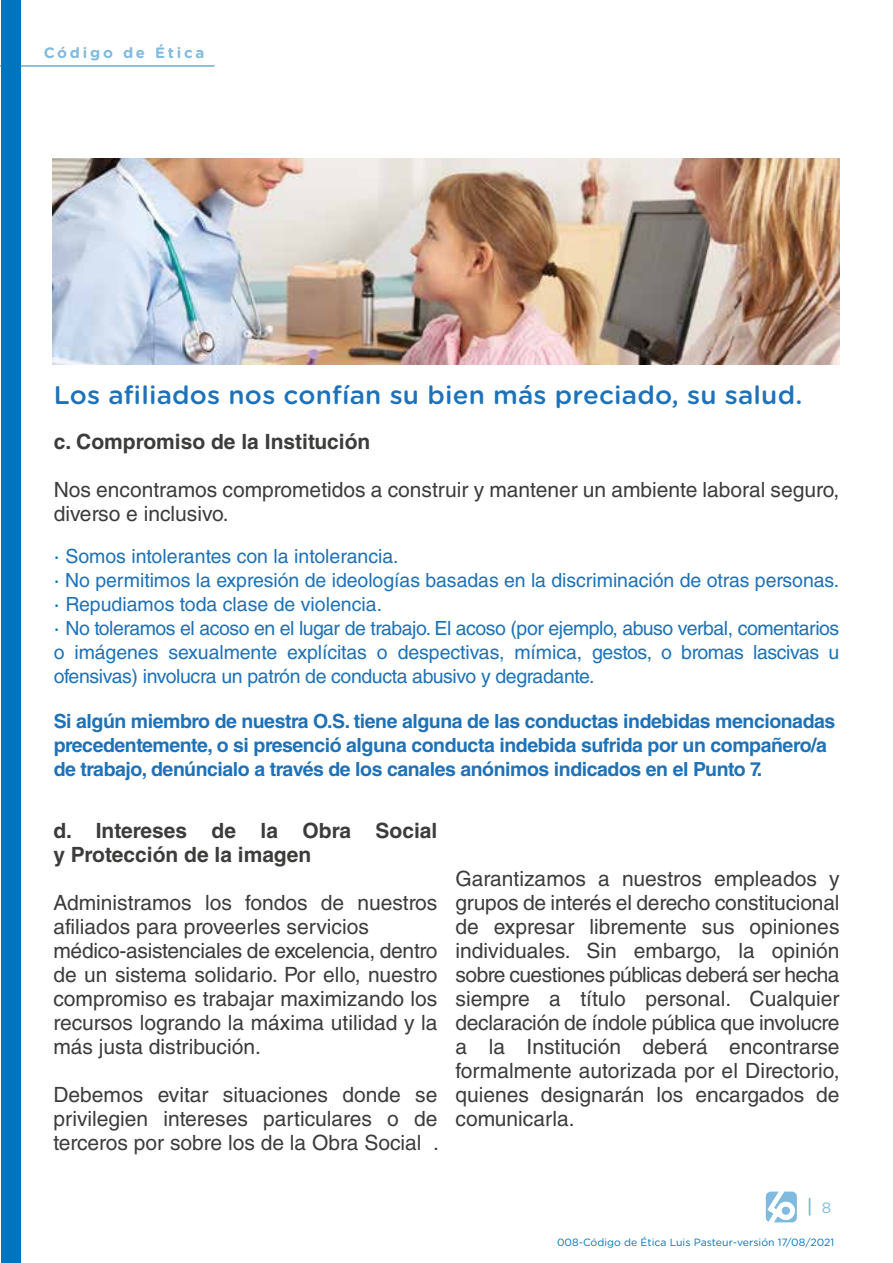
<style>
.page{position:relative;width:893px;height:1263px;background:#fff}
.page>*{position:absolute;margin:0;border:0;box-sizing:border-box;transform-origin:0 0}
.t1{font:500 25.5px "Gotham Rounded";letter-spacing:.01em;color:#1d72b9}
.t2{font:21px/24px "Helvetica LT Std";color:#3c3c3b}
.t3{font:700 21px/24px "Helvetica LT Std";color:#3c3c3b}
.t4{font:19.5px/24px "Helvetica LT Std";letter-spacing:-.005em;color:#1d72b9}
.t5{font:700 19.5px/24px "Helvetica LT Std";letter-spacing:-.025em;color:#1d72b9}
.t6{font:700 15px "Gotham Rounded";letter-spacing:.185em;color:#0075be}
.t7{font:15px "Gotham Rounded";color:#0075be}
.t8{font:10.5px "Gotham Rounded";color:#0075be}
.s1{font-size:21px;color:#0075be}
</style>
<div class="page">
<img style="left:53px;top:158px;width:786px;height:206px">
<div style="left:1px;top:0;width:19px;height:1263px;background:#0075be"></div>
<hr style="left:0;top:65px;width:214px;height:2px;background:#0075be">
<svg style="left:766px;top:1191px;width:31px;height:31px"></svg>
<svg style="left:809px;top:1199px;width:1px;height:16px"></svg>
<p class="t6" style="left:43px;top:42px;width:163px">Código de Ética</p>
<p class="t1" style="left:54px;top:376px;width:750px">Los afiliados nos confían su bien más preciado, su salud.</p>
<p class="t3" style="left:54px;top:429px;width:318px">c. Compromiso de la Institución</p>
<p class="t2" style="left:54px;top:477px;width:787px">Nos encontramos comprometidos a construir y mantener un ambiente laboral seguro, diverso e inclusivo.</p>
<p class="t4" style="left:54px;top:544px;width:787px"><span class="s1">·</span> Somos intolerantes con la intolerancia.<br><span class="s1">·</span> No permitimos la expresión de ideologías basadas en la discriminación de otras personas. <span class="s1">·</span> Repudiamos toda clase de violencia.<br><span class="s1">·</span> No toleramos el acoso en el lugar de trabajo. El acoso (por ejemplo, abuso verbal, comentarios o imágenes sexualmente explícitas o despectivas, mímica, gestos, o bromas lascivas u ofensivas) involucra un patrón de conducta abusivo y degradante.</p>
<p class="t5" style="left:54px;top:708px;width:783px">Si algún miembro de nuestra O.S. tiene alguna de las conductas indebidas mencionadas precedentemente, o si presenció alguna conducta indebida sufrida por un compañero/a de trabajo, denúncialo a través de los canales anónimos indicados en el Punto 7.</p>
<p class="t3" style="left:53px;top:818px;width:385px">d. Intereses de la Obra Social y Protección de la imagen</p>
<p class="t2" style="left:53px;top:891px;width:386px">Administramos los fondos de nuestros afiliados para proveerles servicios médico-asistenciales de excelencia, dentro de un sistema solidario. Por ello, nuestro compromiso es trabajar maximizando los recursos logrando la máxima utilidad y la más justa distribución.</p>
<p class="t2" style="left:53px;top:1083px;width:387px;text-align:justify">Debemos evitar situaciones donde se privilegien intereses particulares o de terceros por sobre los de la Obra Social .</p>
<p class="t2" style="left:455px;top:867px;width:386px;text-align:justify">Garantizamos a nuestros empleados y grupos de interés el derecho constitucional de expresar libremente sus opiniones individuales. Sin embargo, la opinión sobre cuestiones públicas deberá ser hecha siempre a título personal. Cualquier declaración de índole pública que involucre a la Institución deberá encontrarse formalmente autorizada por el Directorio, quienes designarán los encargados de comunicarla.</p>
<p class="t7" style="left:821px;top:1197px;width:11px">8</p>
<p class="t8" style="left:557px;top:1235px;width:279px">008-Código de Ética Luis Pasteur-versión 17/08/2021</p>
</div>
